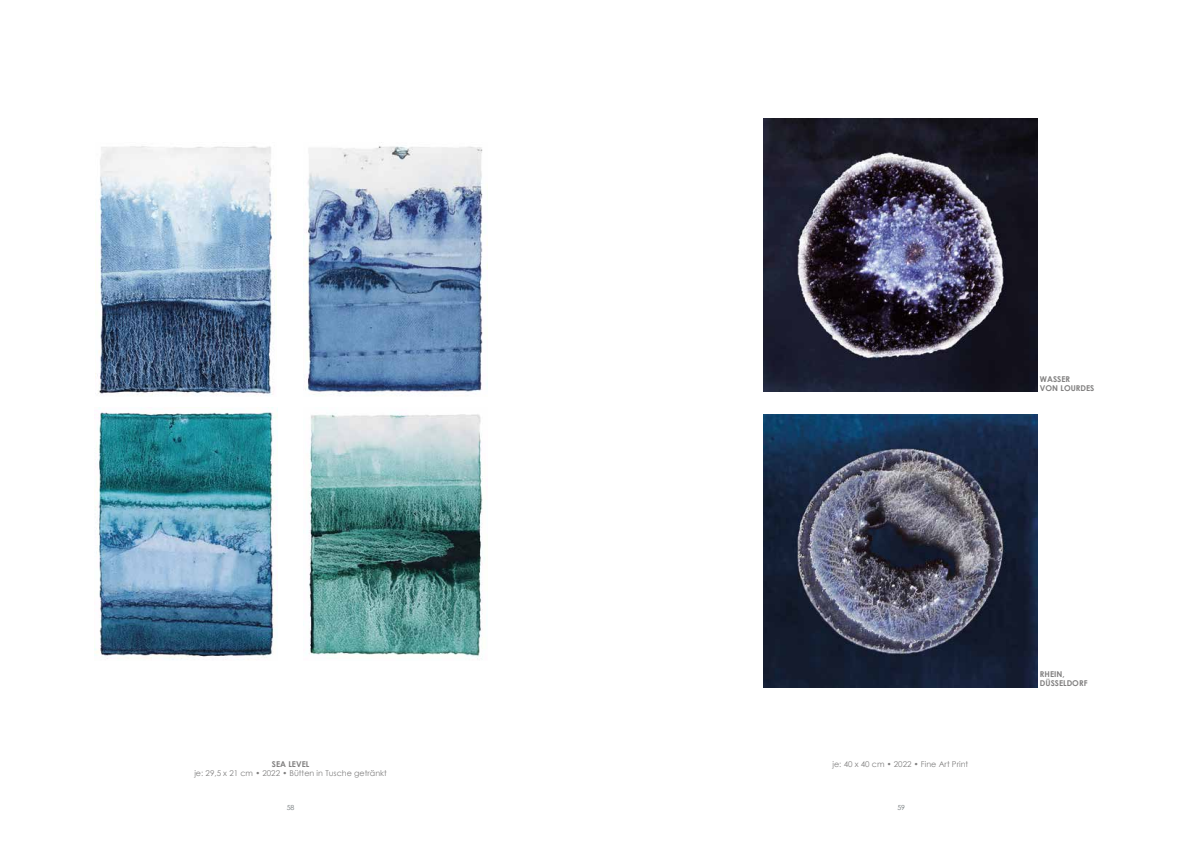
<style>
.page{position:relative;width:1191px;height:842px;background:#fff}
.page>*{position:absolute;margin:0;border:0;box-sizing:border-box;transform-origin:0 0}
.t1{font:8px "Century Gothic";color:#818080}
.t2{font:700 8px/9.6px "Century Gothic";color:#818080}
.t3{font:7px "Century Gothic";color:#71777a}
</style>
<div class="page">
<img style="left:94px;top:407px;width:182px;height:253px">
<img style="left:309px;top:413px;width:174px;height:246px">
<img style="left:95px;top:146px;width:180px;height:250px">
<img style="left:303px;top:146px;width:180px;height:250px">
<img style="left:763px;top:414px;width:274px;height:274px">
<img style="left:763px;top:118px;width:274px;height:274px">
<p class="t2" style="left:1040px;top:374px;width:56px">WASSER<br>VON LOURDES</p>
<p class="t2" style="left:272px;top:759px;width:39px">SEA LEVEL</p>
<p class="t1" style="left:194px;top:768px;width:194px">je: 29,5 x 21 cm • 2022 • Bütten in Tusche getränkt</p>
<p class="t1" style="left:832px;top:758px;width:137px">je: 40 x 40 cm • 2022 • Fine Art Print</p>
<p class="t3" style="left:287px;top:802px;width:9px">58</p>
<p class="t3" style="left:897px;top:802px;width:9px">59</p>
<p class="t2" style="left:1040px;top:669px;width:49px">RHEIN,<br>DÜSSELDORF</p>
</div>
